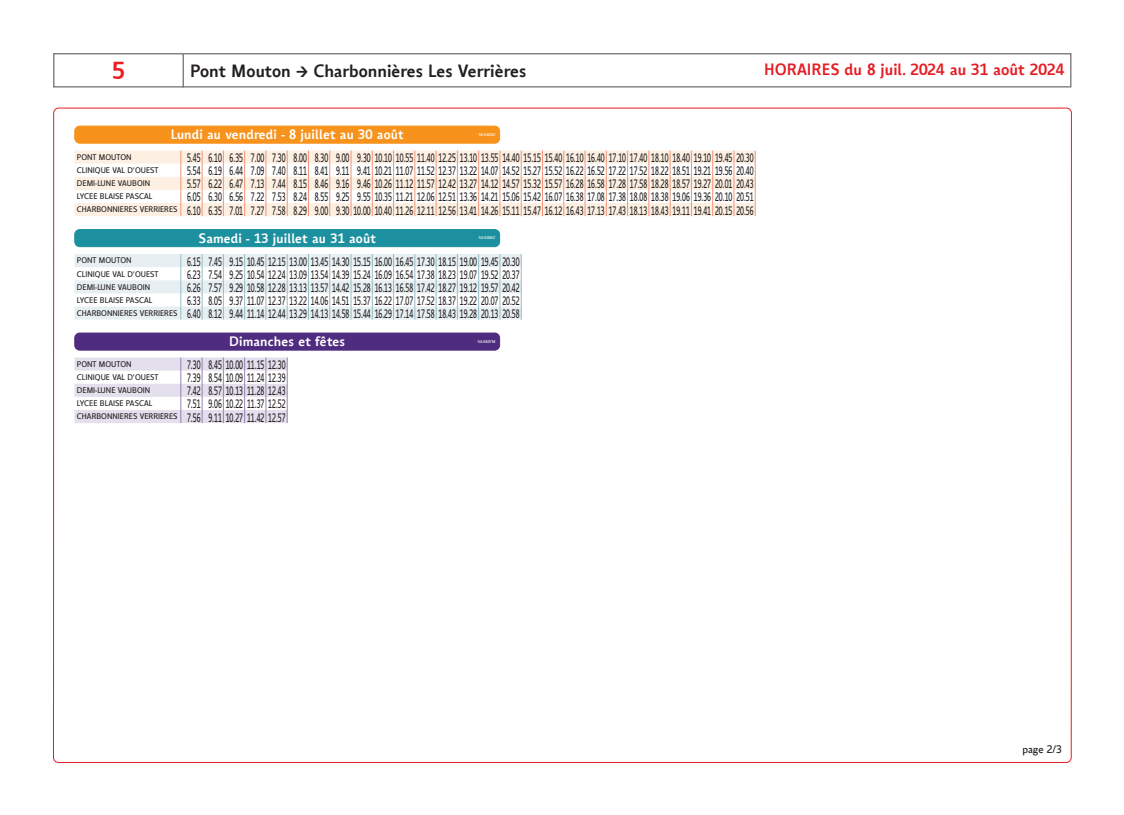
<style>
.page{position:relative;width:1124px;height:815px;background:#fff}
.page>*{position:absolute;margin:0;border:0;box-sizing:border-box;transform-origin:0 0}
.t1{font:700 22.5px "Confluence";color:#ee1d23}
.t2{font:700 16.25px "Confluence";color:#231f20}
.t3{font:700 15px "Confluence";color:#e41f25}
.periode_coquelicot{font:700 12.5px "Confluence";letter-spacing:.01em;color:#fff}
.horaire{font:11.25px "TCL";color:#231f20;scale:.6 1}
.t4{font:10px "Confluence";color:#231f20}
.arret{font:7.5px "TCL";color:#231f20}
.code{font:3.75px "TCL";color:#fff}
</style>
<div class="page">
<div style="left:182px;top:53px;width:889px;height:34px;background:#fff;border:1px solid #6c6d70"></div>
<div style="left:53px;top:53px;width:131px;height:34px;border:1px solid #6c6d70"></div>
<svg style="left:74px;top:151px;width:681px;height:65px;fill:#fdf0e3"></svg>
<svg style="left:180px;top:151px;width:1px;height:65px"></svg>
<svg style="left:202px;top:151px;width:1px;height:65px"></svg>
<svg style="left:223px;top:151px;width:1px;height:65px"></svg>
<svg style="left:244px;top:151px;width:1px;height:65px"></svg>
<svg style="left:266px;top:151px;width:1px;height:65px"></svg>
<svg style="left:287px;top:151px;width:1px;height:65px"></svg>
<svg style="left:308px;top:151px;width:1px;height:65px"></svg>
<svg style="left:329px;top:151px;width:1px;height:65px"></svg>
<svg style="left:351px;top:151px;width:1px;height:65px"></svg>
<svg style="left:372px;top:151px;width:1px;height:65px"></svg>
<svg style="left:393px;top:151px;width:1px;height:65px"></svg>
<svg style="left:414px;top:151px;width:1px;height:65px"></svg>
<svg style="left:436px;top:151px;width:1px;height:65px"></svg>
<svg style="left:457px;top:151px;width:1px;height:65px"></svg>
<svg style="left:478px;top:151px;width:1px;height:65px"></svg>
<svg style="left:499px;top:151px;width:1px;height:65px"></svg>
<svg style="left:521px;top:151px;width:1px;height:65px"></svg>
<svg style="left:542px;top:151px;width:1px;height:65px"></svg>
<svg style="left:563px;top:151px;width:1px;height:65px"></svg>
<svg style="left:584px;top:151px;width:1px;height:65px"></svg>
<svg style="left:606px;top:151px;width:1px;height:65px"></svg>
<svg style="left:627px;top:151px;width:1px;height:65px"></svg>
<svg style="left:648px;top:151px;width:1px;height:65px"></svg>
<svg style="left:669px;top:151px;width:1px;height:65px"></svg>
<svg style="left:691px;top:151px;width:1px;height:65px"></svg>
<svg style="left:712px;top:151px;width:1px;height:65px"></svg>
<svg style="left:733px;top:151px;width:1px;height:65px"></svg>
<svg style="left:755px;top:151px;width:1px;height:65px"></svg>
<div style="left:75px;top:126px;width:424px;height:17px;background:#f7931d;border-radius:5px"></div>
<div style="left:74px;top:126px;width:426px;height:18px;border:1px solid #f7931d;border-radius:5px"></div>
<svg style="left:53px;top:254px;width:469px;height:66px"></svg>
<div style="left:75px;top:230px;width:424px;height:17px;background:#1c909e;border-radius:5px"></div>
<div style="left:74px;top:229px;width:426px;height:18px;border:1px solid #1c909e;border-radius:5px"></div>
<svg style="left:74px;top:358px;width:214px;height:65px"></svg>
<div style="left:75px;top:333px;width:424px;height:17px;background:#502c80;border-radius:5px"></div>
<div style="left:74px;top:333px;width:426px;height:17px;border:1px solid #502c80;border-radius:5px"></div>
<h1 class="t1" style="left:112px;top:56px;width:14px">5</h1>
<h2 class="t2" style="left:190px;top:60px;width:337px">Pont Mouton → Charbonnières Les Verrières</h2>
<h3 class="t3" style="left:764px;top:60px;width:301px">HORAIRES du 8 juil. 2024 au 31 août 2024</h3>
<p class="periode_coquelicot" style="left:171px;top:127px;width:234px">Lundi au vendredi - 8 juillet au 30 août</p>
<p class="code" style="left:478px;top:132px;width:18px">5A-040AZ</p>
<p class="arret" style="left:77px;top:152px;width:56px">PONT MOUTON</p>
<p class="horaire" style="left:187px;top:151px;width:24px">5.45</p>
<p class="horaire" style="left:208px;top:151px;width:24px">6.10</p>
<p class="horaire" style="left:230px;top:151px;width:24px">6.35</p>
<p class="horaire" style="left:251px;top:151px;width:24px">7.00</p>
<p class="horaire" style="left:272px;top:151px;width:24px">7.30</p>
<p class="horaire" style="left:293px;top:151px;width:24px">8.00</p>
<p class="horaire" style="left:315px;top:151px;width:24px">8.30</p>
<p class="horaire" style="left:336px;top:151px;width:24px">9.00</p>
<p class="horaire" style="left:357px;top:151px;width:662px">9.30 10.10 10.55 11.40 12.25 13.10 13.55 14.40 15.15 15.40 16.10 16.40 17.10 17.40 18.10 18.40 19.10 19.45 20.30</p>
<p class="arret" style="left:77px;top:165px;width:83px">CLINIQUE VAL D'OUEST</p>
<p class="horaire" style="left:187px;top:164px;width:24px">5.54</p>
<p class="horaire" style="left:208px;top:164px;width:24px">6.19</p>
<p class="horaire" style="left:230px;top:164px;width:24px">6.44</p>
<p class="horaire" style="left:251px;top:164px;width:24px">7.09</p>
<p class="horaire" style="left:272px;top:164px;width:24px">7.40</p>
<p class="horaire" style="left:293px;top:164px;width:24px">8.11</p>
<p class="horaire" style="left:315px;top:164px;width:24px">8.41</p>
<p class="horaire" style="left:336px;top:164px;width:24px">9.11</p>
<p class="horaire" style="left:357px;top:164px;width:662px">9.41 10.21 11.07 11.52 12.37 13.22 14.07 14.52 15.27 15.52 16.22 16.52 17.22 17.52 18.22 18.51 19.21 19.56 20.40</p>
<p class="arret" style="left:77px;top:179px;width:75px">DEMI-LUNE VAUBOIN</p>
<p class="horaire" style="left:187px;top:177px;width:24px">5.57</p>
<p class="horaire" style="left:208px;top:177px;width:24px">6.22</p>
<p class="horaire" style="left:230px;top:177px;width:24px">6.47</p>
<p class="horaire" style="left:251px;top:177px;width:24px">7.13</p>
<p class="horaire" style="left:272px;top:177px;width:24px">7.44</p>
<p class="horaire" style="left:293px;top:177px;width:24px">8.15</p>
<p class="horaire" style="left:315px;top:177px;width:24px">8.46</p>
<p class="horaire" style="left:336px;top:177px;width:24px">9.16</p>
<p class="horaire" style="left:357px;top:177px;width:662px">9.46 10.26 11.12 11.57 12.42 13.27 14.12 14.57 15.32 15.57 16.28 16.58 17.28 17.58 18.28 18.57 19.27 20.01 20.43</p>
<p class="arret" style="left:77px;top:192px;width:77px">LYCEE BLAISE PASCAL</p>
<p class="horaire" style="left:187px;top:190px;width:24px">6.05</p>
<p class="horaire" style="left:208px;top:190px;width:24px">6.30</p>
<p class="horaire" style="left:230px;top:190px;width:24px">6.56</p>
<p class="horaire" style="left:251px;top:190px;width:24px">7.22</p>
<p class="horaire" style="left:272px;top:190px;width:24px">7.53</p>
<p class="horaire" style="left:293px;top:190px;width:24px">8.24</p>
<p class="horaire" style="left:315px;top:190px;width:24px">8.55</p>
<p class="horaire" style="left:336px;top:190px;width:24px">9.25</p>
<p class="horaire" style="left:357px;top:190px;width:662px">9.55 10.35 11.21 12.06 12.51 13.36 14.21 15.06 15.42 16.07 16.38 17.08 17.38 18.08 18.38 19.06 19.36 20.10 20.51</p>
<p class="arret" style="left:77px;top:205px;width:102px">CHARBONNIERES VERRIERES</p>
<p class="horaire" style="left:187px;top:203px;width:24px">6.10</p>
<p class="horaire" style="left:208px;top:203px;width:24px">6.35</p>
<p class="horaire" style="left:230px;top:203px;width:24px">7.01</p>
<p class="horaire" style="left:251px;top:203px;width:24px">7.27</p>
<p class="horaire" style="left:272px;top:203px;width:24px">7.58</p>
<p class="horaire" style="left:293px;top:203px;width:24px">8.29</p>
<p class="horaire" style="left:315px;top:203px;width:24px">9.00</p>
<p class="horaire" style="left:336px;top:203px;width:697px">9.30 10.00 10.40 11.26 12.11 12.56 13.41 14.26 15.11 15.47 16.12 16.43 17.13 17.43 18.13 18.43 19.11 19.41 20.15 20.56</p>
<p class="periode_coquelicot" style="left:198px;top:230px;width:179px">Samedi - 13 juillet au 31 août</p>
<p class="code" style="left:479px;top:235px;width:18px">5A-0406Z</p>
<p class="arret" style="left:77px;top:256px;width:56px">PONT MOUTON</p>
<p class="horaire" style="left:187px;top:254px;width:24px">6.15</p>
<p class="horaire" style="left:208px;top:254px;width:24px">7.45</p>
<p class="horaire" style="left:230px;top:254px;width:485px">9.15 10.45 12.15 13.00 13.45 14.30 15.15 16.00 16.45 17.30 18.15 19.00 19.45 20.30</p>
<p class="arret" style="left:77px;top:269px;width:83px">CLINIQUE VAL D'OUEST</p>
<p class="horaire" style="left:187px;top:267px;width:24px">6.23</p>
<p class="horaire" style="left:208px;top:267px;width:24px">7.54</p>
<p class="horaire" style="left:230px;top:267px;width:485px">9.25 10.54 12.24 13.09 13.54 14.39 15.24 16.09 16.54 17.38 18.23 19.07 19.52 20.37</p>
<p class="arret" style="left:77px;top:282px;width:75px">DEMI-LUNE VAUBOIN</p>
<p class="horaire" style="left:187px;top:280px;width:24px">6.26</p>
<p class="horaire" style="left:208px;top:280px;width:24px">7.57</p>
<p class="horaire" style="left:230px;top:280px;width:485px">9.29 10.58 12.28 13.13 13.57 14.42 15.28 16.13 16.58 17.42 18.27 19.12 19.57 20.42</p>
<p class="arret" style="left:77px;top:295px;width:77px">LYCEE BLAISE PASCAL</p>
<p class="horaire" style="left:187px;top:293px;width:24px">6.33</p>
<p class="horaire" style="left:208px;top:293px;width:24px">8.05</p>
<p class="horaire" style="left:230px;top:293px;width:485px">9.37 11.07 12.37 13.22 14.06 14.51 15.37 16.22 17.07 17.52 18.37 19.22 20.07 20.52</p>
<p class="arret" style="left:77px;top:308px;width:102px">CHARBONNIERES VERRIERES</p>
<p class="horaire" style="left:187px;top:307px;width:24px">6.40</p>
<p class="horaire" style="left:208px;top:307px;width:24px">8.12</p>
<p class="horaire" style="left:230px;top:307px;width:485px">9.44 11.14 12.44 13.29 14.13 14.58 15.44 16.29 17.14 17.58 18.43 19.28 20.13 20.58</p>
<p class="periode_coquelicot" style="left:229px;top:334px;width:117px">Dimanches et fêtes</p>
<p class="code" style="left:478px;top:339px;width:19px">5A-0407M</p>
<p class="arret" style="left:77px;top:359px;width:56px">PONT MOUTON</p>
<p class="horaire" style="left:187px;top:358px;width:24px">7.30</p>
<p class="horaire" style="left:208px;top:358px;width:130px">8.45 10.00 11.15 12.30</p>
<p class="arret" style="left:77px;top:372px;width:83px">CLINIQUE VAL D'OUEST</p>
<p class="horaire" style="left:187px;top:371px;width:24px">7.39</p>
<p class="horaire" style="left:208px;top:371px;width:130px">8.54 10.09 11.24 12.39</p>
<p class="arret" style="left:77px;top:385px;width:75px">DEMI-LUNE VAUBOIN</p>
<p class="horaire" style="left:187px;top:384px;width:24px">7.42</p>
<p class="horaire" style="left:208px;top:384px;width:130px">8.57 10.13 11.28 12.43</p>
<p class="arret" style="left:77px;top:399px;width:77px">LYCEE BLAISE PASCAL</p>
<p class="horaire" style="left:187px;top:397px;width:24px">7.51</p>
<p class="horaire" style="left:208px;top:397px;width:130px">9.06 10.22 11.37 12.52</p>
<p class="arret" style="left:77px;top:412px;width:102px">CHARBONNIERES VERRIERES</p>
<p class="horaire" style="left:187px;top:410px;width:24px">7.56</p>
<p class="horaire" style="left:208px;top:410px;width:130px">9.11 10.27 11.42 12.57</p>
<p class="t4" style="left:1022px;top:743px;width:41px">page 2/3</p>
</div>
